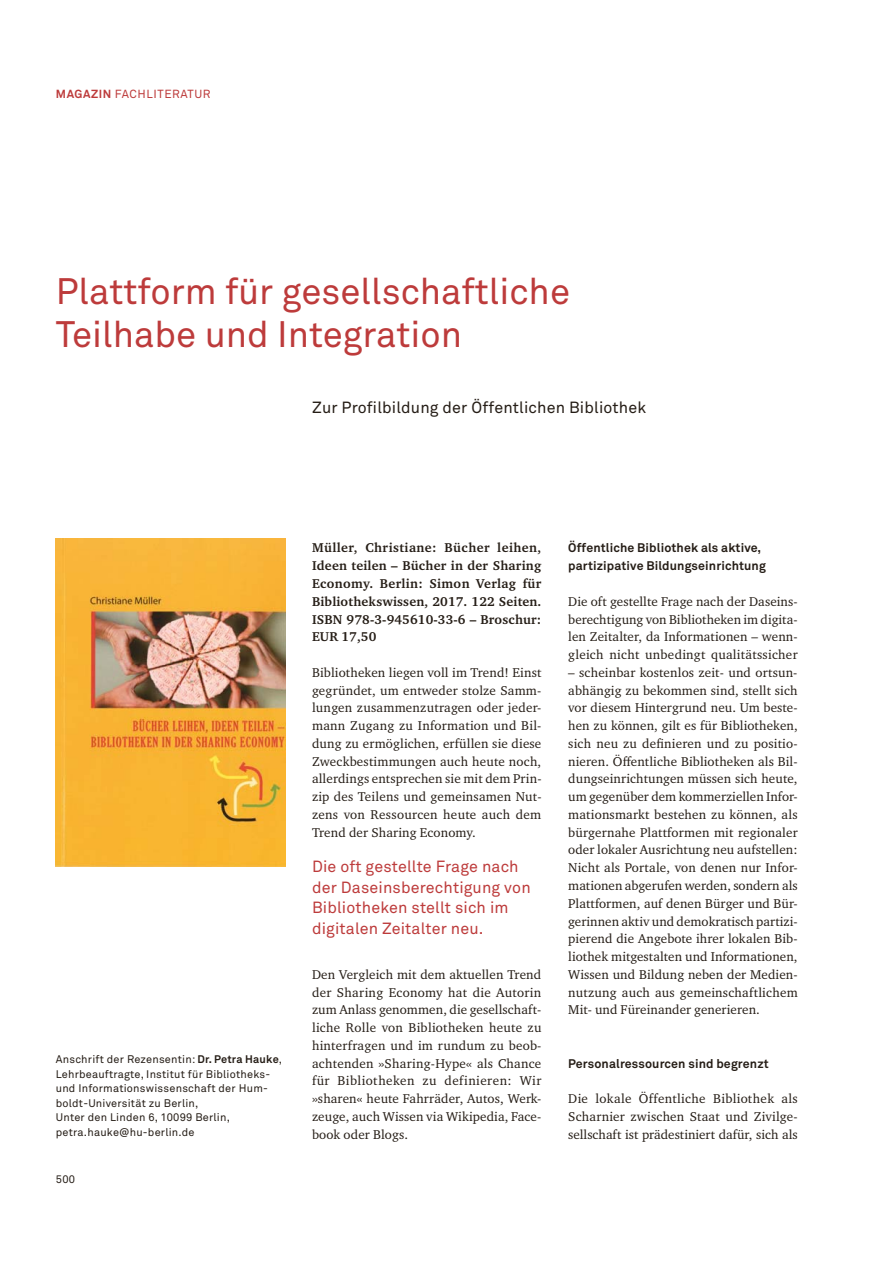
<style>
.page{position:relative;width:893px;height:1263px;background:#fff}
.page>*{position:absolute;margin:0;border:0;box-sizing:border-box;transform-origin:0 0}
.t1{font:36.45px/43.8px "Akkurat Pro";color:#bd3b3b}
.t2{font:16.05px/20.4px "Akkurat Pro";letter-spacing:.01em;color:#bd3b3b}
.t3{font:16.05px "Akkurat Pro";letter-spacing:.01em;color:#251d16}
.t4{font:13.05px/17.7px "Charter ITC Pro";letter-spacing:.01em;color:#251d16;text-align:justify}
.t5{font:700 13.05px/17.7px "Charter ITC Pro";letter-spacing:.015em;color:#251d16;text-align:justify}
.t6{font:700 12.45px/17.7px "Akkurat Pro";letter-spacing:.01em;color:#251d16}
.t7{font:11.7px "Akkurat Pro";letter-spacing:.05em;color:#bd3b3b}
.t8{font:10.95px/14.5px "Akkurat Pro";letter-spacing:.02em;color:#251d16}
.s1{font-weight:700}
</style>
<div class="page">
<img style="left:56px;top:539px;width:229px;height:327px">
<p class="t7" style="left:56px;top:89px;width:156px"><span class="s1">MAGAZIN</span> FACHLITERATUR</p>
<h1 class="t1" style="left:56px;top:273px;width:516px">Plattform für gesellschaftliche<br>Teilhabe und Integration</h1>
<p class="t3" style="left:312px;top:401px;width:336px">Zur Profilbildung der Öffentlichen Bibliothek</p>
<p class="t8" style="left:56px;top:1053px;width:228px">Anschrift der Rezensentin: <span class="s1">Dr. Petra Hauke</span>, Lehrbeauftragte, Institut für Bibliotheks&shy;und Informationswissenschaft der Hum&shy;boldt-Universität zu Berlin,<br>Unter den Linden 6, 10099 Berlin, petra.hauke@hu-berlin.de</p>
<p class="t8" style="left:56px;top:1173px;width:21px">500</p>
<p class="t5" style="left:312px;top:540px;width:231px">Müller, Christiane: Bücher leihen, Ideen teilen – Bücher in der Sharing Economy. Berlin: Simon Verlag für Bibliothekswissen, 2017. 122 Seiten.<br>ISBN 978-3-945610-33-6 – Broschur:<br>EUR 17,50</p>
<p class="t4" style="left:312px;top:664px;width:231px">Bibliotheken liegen voll im Trend! Einst gegründet, um entweder stolze Samm&shy;lungen zusammenzutragen oder jeder&shy;mann Zugang zu Information und Bil&shy;dung zu ermöglichen, erfüllen sie diese Zweckbestimmungen auch heute noch, allerdings entsprechen sie mit dem Prin&shy;zip des Teilens und gemeinsamen Nut&shy;zens von Ressourcen heute auch dem Trend der Sharing Economy.</p>
<p class="t2" style="left:312px;top:858px;width:220px">Die oft gestellte Frage nach der Daseinsberechtigung von<br>Bibliotheken stellt sich im digitalen Zeitalter neu.</p>
<p class="t4" style="left:312px;top:966px;width:231px">Den Vergleich mit dem aktuellen Trend der Sharing Economy hat die Autorin zum Anlass genommen, die gesellschaft&shy;liche Rolle von Bibliotheken heute zu hinterfragen und im rundum zu beob&shy;achtenden »Sharing-Hype« als Chance für Bibliotheken zu definieren: Wir »sharen« heute Fahrräder, Autos, Werk&shy;zeuge, auch Wissen via Wikipedia, Face&shy;book oder Blogs.</p>
<p class="t6" style="left:568px;top:541px;width:199px">Öffentliche Bibliothek als aktive, partizipative Bildungseinrichtung</p>
<p class="t4" style="left:568px;top:593px;width:231px">Die oft gestellte Frage nach der Daseins&shy;berechtigung von Bibliotheken im digita&shy;len Zeitalter, da Informationen – wenn&shy;gleich nicht unbedingt qualitätssicher</p>
<p class="t4" style="left:568px;top:664px;width:231px">– scheinbar kostenlos zeit- und ortsun&shy;abhängig zu bekommen sind, stellt sich vor diesem Hintergrund neu. Um beste&shy;hen zu können, gilt es für Bibliotheken, sich neu zu definieren und zu positio&shy;nieren. Öffentliche Bibliotheken als Bil&shy;dungseinrichtungen müssen sich heute, um gegenüber dem kommerziellen Infor&shy;mationsmarkt bestehen zu können, als bürgernahe Plattformen mit regionaler oder lokaler Ausrichtung neu aufstellen:<br>Nicht als Portale, von denen nur Infor&shy;mationen abgerufen werden, sondern als Plattformen, auf denen Bürger und Bür&shy;gerinnen aktiv und demokratisch partizi&shy;pierend die Angebote ihrer lokalen Bib&shy;liothek mitgestalten und Informationen, Wissen und Bildung neben der Medien&shy;nutzung auch aus gemeinschaftlichem Mit- und Füreinander generieren.</p>
<p class="t6" style="left:568px;top:1056px;width:202px">Personalressourcen sind begrenzt</p>
<p class="t4" style="left:568px;top:1091px;width:231px">Die lokale Öffentliche Bibliothek als Scharnier zwischen Staat und Zivilge&shy;sellschaft ist prädestiniert dafür, sich als</p>
</div>
